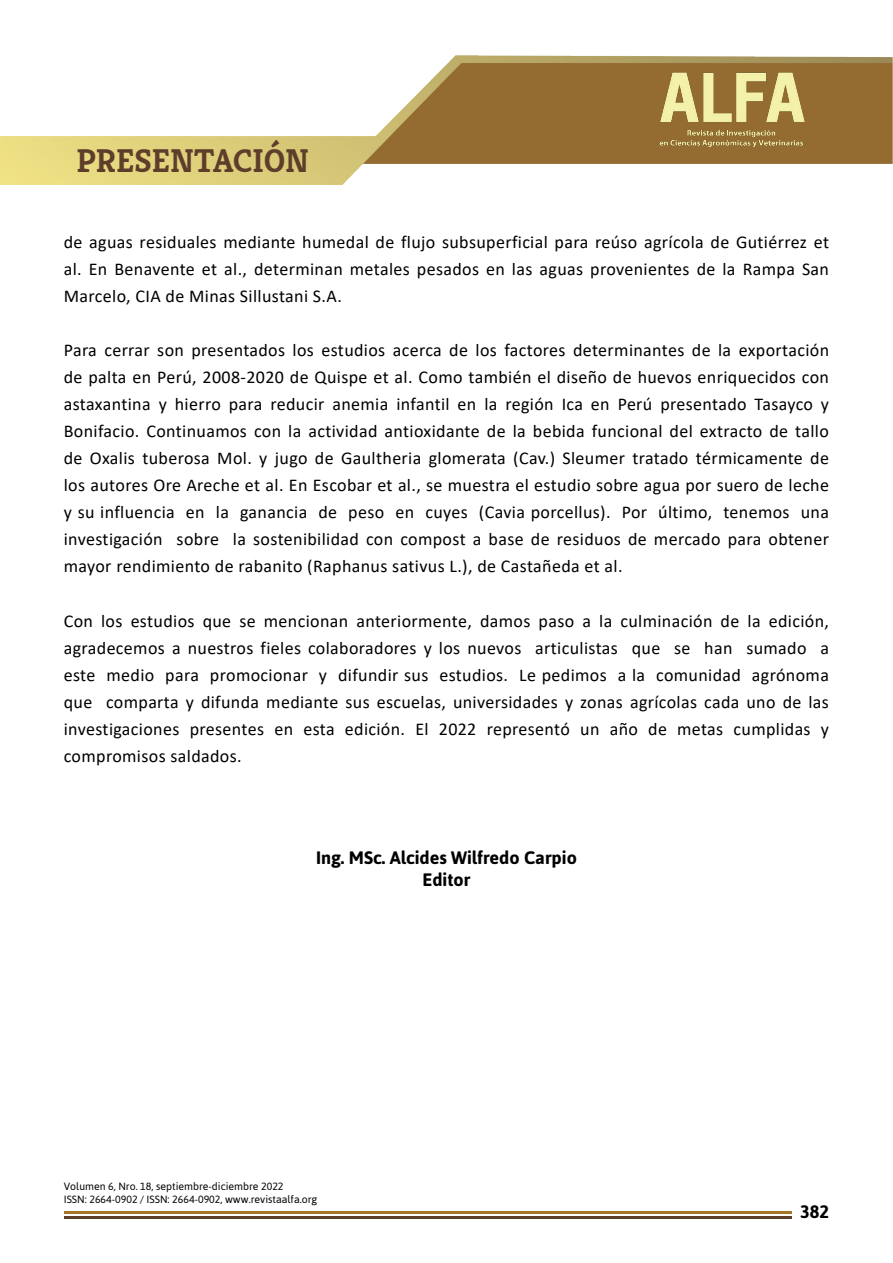
<style>
.page{position:relative;width:893px;height:1263px;background:#fff}
.page>*{position:absolute;margin:0;border:0;box-sizing:border-box;transform-origin:0 0}
.t1{font:700 33px "Kreon";color:#5e3d2b}
.t2{font:18px/27px "Calibri";letter-spacing:.02em;color:#000;text-align:justify}
.t3{font:700 18px/21.6px "Asap";color:#000;text-align:center}
.t4{font:10.5px/13.5px "Asap";color:#000}
</style>
<div class="page">
<hr style="left:64px;top:1216px;width:727px;height:3px;background:#5e3d2b">
<hr style="left:64px;top:1211px;width:727px;height:2px;background:#a47525">
<img style="left:0;top:55px;width:893px;height:130px">
<img style="left:646px;top:63px;width:172px;height:89px">
<h1 class="t1" style="left:77px;top:140px;width:234px">PRESENTACIÓN</h1>
<p class="t2" style="left:64px;top:228px;width:767px">de aguas residuales mediante humedal de flujo subsuperficial para reúso agrícola de Gutiérrez et al. En Benavente et al., determinan metales pesados en las aguas provenientes de la Rampa San Marcelo, CIA de Minas Sillustani S.A.</p>
<p class="t2" style="left:64px;top:336px;width:767px">Para cerrar son presentados los estudios acerca de los factores determinantes de la exportación de palta en Perú, 2008-2020 de Quispe et al. Como también el diseño de huevos enriquecidos con astaxantina y hierro para reducir anemia infantil en la región Ica en Perú presentado Tasayco y Bonifacio. Continuamos con la actividad antioxidante de la bebida funcional del extracto de tallo de Oxalis tuberosa Mol. y jugo de Gaultheria glomerata (Cav.) Sleumer tratado térmicamente de los autores Ore Areche et al. En Escobar et al., se muestra el estudio sobre agua por suero de leche y su influencia en la ganancia de peso en cuyes (Cavia porcellus). Por último, tenemos una investigación sobre la sostenibilidad con compost a base de residuos de mercado para obtener mayor rendimiento de rabanito (Raphanus sativus L.), de Castañeda et al.</p>
<p class="t2" style="left:64px;top:606px;width:767px">Con los estudios que se mencionan anteriormente, damos paso a la culminación de la edición, agradecemos a nuestros fieles colaboradores y los nuevos articulistas que se han sumado a este medio para promocionar y difundir sus estudios. Le pedimos a la comunidad agrónoma que comparta y difunda mediante sus escuelas, universidades y zonas agrícolas cada uno de las investigaciones presentes en esta edición. El 2022 representó un año de metas cumplidas y compromisos saldados.</p>
<p class="t3" style="left:316px;top:847px;width:262px">Ing. MSc. Alcides Wilfredo Carpio<br>Editor</p>
<p class="t4" style="left:64px;top:1179px;width:255px">Volumen 6, Nro. 18, septiembre-diciembre 2022<br>ISSN: 2664-0902 / ISSN: 2664-0902, www.revistaalfa.org</p>
<p class="t3" style="left:800px;top:1201px;width:30px">382</p>
</div>
